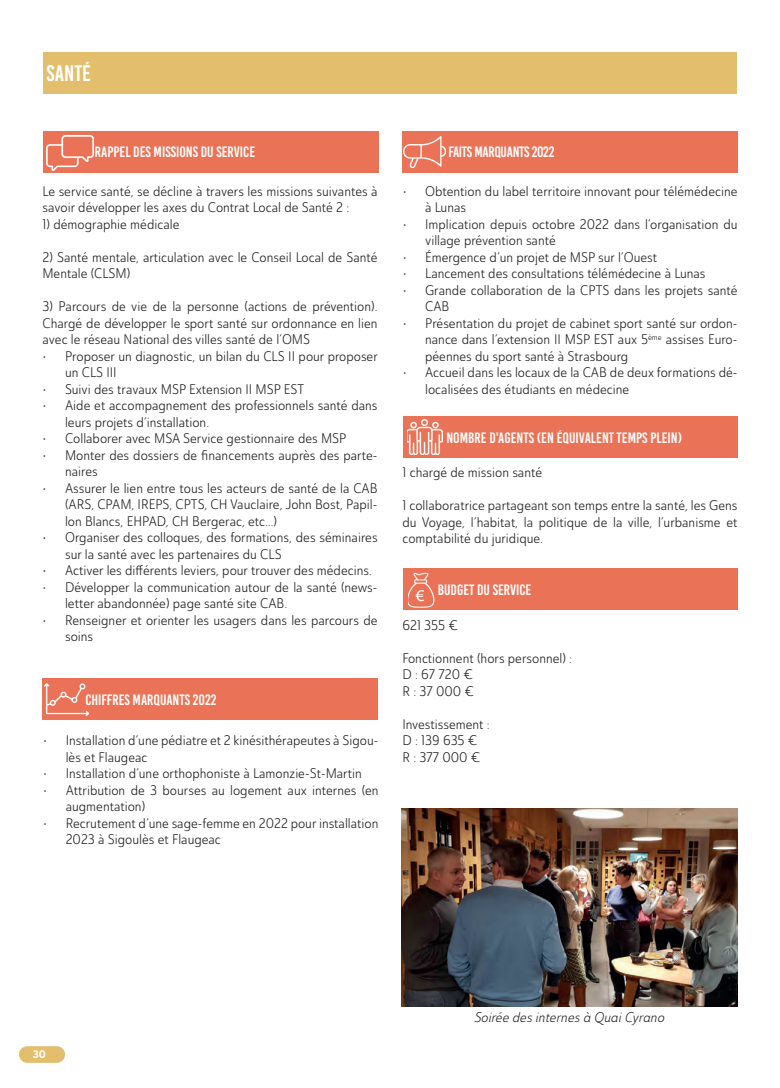
<style>
.page{position:relative;width:780px;height:1088px;background:#fff}
.page>*{position:absolute;margin:0;border:0;box-sizing:border-box;transform-origin:0 0}
.t1{font:22.5px "Bebas Kai";color:#fff}
.t2{font:15px "Bebas Kai";color:#fff}
.t3{font:15px "Bebas Kai";letter-spacing:-.02em;color:#fff}
.t4{font:13.75px/16.5px "Ainslie Sans Con Boo";color:#231f20}
.t5{font:13.75px "Ainslie Sans Con Boo It";color:#231f20}
.t6{font:700 11.25px "Averta CY";color:#fff}
</style>
<div class="page">
<div style="left:43px;top:52px;width:693px;height:41px;background:#e3bf6d"></div>
<div style="left:403px;top:416px;width:335px;height:42px;background:#ea7256"></div>
<img style="left:407px;top:420px;width:35px;height:35px">
<div style="left:403px;top:568px;width:335px;height:42px;background:#ea7256"></div>
<img style="left:408px;top:572px;width:27px;height:35px">
<div style="left:43px;top:131px;width:335px;height:41px;background:#ea7256"></div>
<img style="left:47px;top:136px;width:46px;height:34px">
<div style="left:402px;top:131px;width:335px;height:41px;background:#ea7256"></div>
<img style="left:403px;top:136px;width:42px;height:31px">
<div style="left:19px;top:1046px;width:46px;height:17px;background:#e3bf6d;border-radius:8px"></div>
<div style="left:43px;top:678px;width:335px;height:42px;background:#ea7256"></div>
<img style="left:45px;top:683px;width:43px;height:32px">
<img style="left:401px;top:808px;width:336px;height:198px">
<h1 class="t1" style="left:47px;top:61px;width:46px">SANTÉ</h1>
<p class="t2" style="left:95px;top:144px;width:162px">RAPPEL DES MISSIONS DU SERVICE</p>
<p class="t3" style="left:448px;top:144px;width:108px">FAITS MARQUANTS 2022</p>
<p class="t4" style="left:43px;top:183px;width:336px">Le service santé, se décline à travers les missions suivantes à savoir développer les axes du Contrat Local de Santé 2 :</p>
<p class="t4" style="left:43px;top:216px;width:138px">1) démographie médicale</p>
<p class="t4" style="left:43px;top:249px;width:336px">2) Santé mentale, articulation avec le Conseil Local de Santé<br>Mentale (CLSM)</p>
<p class="t4" style="left:43px;top:298px;width:336px;text-align:justify">3) Parcours de vie de la personne (actions de prévention).<br>Chargé de développer le sport santé sur ordonnance en lien avec le réseau National des villes santé de l’OMS</p>
<p class="t4" style="left:65px;top:348px;width:314px;text-indent:-22px">• Proposer un diagnostic, un bilan du CLS II pour proposer un CLS III</p>
<p class="t4" style="left:43px;top:381px;width:263px">• Suivi des travaux MSP Extension II MSP EST</p>
<p class="t4" style="left:65px;top:397px;width:314px;text-indent:-22px">• Aide et accompagnement des professionnels santé dans leurs projets d’installation.</p>
<p class="t4" style="left:43px;top:430px;width:305px">• Collaborer avec MSA Service gestionnaire des MSP</p>
<p class="t4" style="left:65px;top:447px;width:314px;text-indent:-22px">• Monter des dossiers de financements auprès des parte&shy;naires</p>
<p class="t4" style="left:65px;top:480px;width:314px;text-align:justify;text-indent:-22px">• Assurer le lien entre tous les acteurs de santé de la CAB (ARS, CPAM, IREPS, CPTS, CH Vauclaire, John Bost, Papil&shy;lon Blancs, EHPAD, CH Bergerac, etc…)</p>
<p class="t4" style="left:65px;top:529px;width:314px;text-indent:-22px">• Organiser des colloques, des formations, des séminaires sur la santé avec les partenaires du CLS</p>
<p class="t4" style="left:43px;top:562px;width:331px">• Activer les différents leviers, pour trouver des médecins.</p>
<p class="t4" style="left:65px;top:579px;width:314px;text-indent:-22px">• Développer la communication autour de la santé (news&shy;letter abandonnée) page santé site CAB.</p>
<p class="t4" style="left:65px;top:612px;width:314px;text-indent:-22px">• Renseigner et orienter les usagers dans les parcours de soins</p>
<p class="t2" style="left:85px;top:691px;width:133px">CHIFFRES MARQUANTS 2022</p>
<p class="t4" style="left:66px;top:732px;width:314px;text-indent:-22px">• Installation d’une pédiatre et 2 kinésithérapeutes à Sigou&shy;lès et Flaugeac</p>
<p class="t4" style="left:43px;top:765px;width:320px">• Installation d’une orthophoniste à Lamonzie-St-Martin</p>
<p class="t4" style="left:66px;top:782px;width:314px;text-indent:-22px">• Attribution de 3 bourses au logement aux internes (en augmentation)</p>
<p class="t4" style="left:66px;top:815px;width:314px;text-indent:-22px">• Recrutement d’une sage-femme en 2022 pour installation<br>2023 à Sigoulès et Flaugeac</p>
<p class="t4" style="left:425px;top:183px;width:314px;text-indent:-22px">• Obtention du label territoire innovant pour télémédecine à Lunas</p>
<p class="t4" style="left:425px;top:216px;width:314px;text-indent:-22px">• Implication depuis octobre 2022 dans l’organisation du village prévention santé</p>
<p class="t4" style="left:402px;top:249px;width:256px">• Émergence d’un projet de MSP sur l’Ouest</p>
<p class="t4" style="left:402px;top:265px;width:304px">• Lancement des consultations télémédecine à Lunas</p>
<p class="t4" style="left:425px;top:282px;width:314px;text-indent:-22px">• Grande collaboration de la CPTS dans les projets santé<br>CAB</p>
<p class="t4" style="left:425px;top:315px;width:314px;text-align:justify;text-indent:-22px">• Présentation du projet de cabinet sport santé sur ordon&shy;nance dans l’extension II MSP EST aux 5<sup>ème</sup> assises Euro&shy;péennes du sport santé à Strasbourg</p>
<p class="t4" style="left:425px;top:364px;width:314px;text-indent:-22px">• Accueil dans les locaux de la CAB de deux formations dé&shy;localisées des étudiants en médecine</p>
<p class="t2" style="left:446px;top:430px;width:237px">NOMBRE D’AGENTS (EN ÉQUIVALENT TEMPS PLEIN)</p>
<p class="t4" style="left:402px;top:464px;width:141px">1 chargé de mission santé</p>
<p class="t4" style="left:402px;top:497px;width:336px;text-align:justify">1 collaboratrice partageant son temps entre la santé, les Gens du Voyage, l’habitat, la politique de la ville, l’urbanisme et comptabilité du juridique.</p>
<p class="t2" style="left:438px;top:581px;width:95px">BUDGET DU SERVICE</p>
<p class="t4" style="left:402px;top:617px;width:57px">621 355 €</p>
<p class="t4" style="left:402px;top:650px;width:171px">Fonctionnent (hors personnel) :<br>D : 67 720 €<br>R : 37 000 €</p>
<p class="t4" style="left:402px;top:716px;width:89px">Investissement :<br>D : 139 635 €<br>R : 377 000 €</p>
<p class="t6" style="left:33px;top:1046px;width:15px">30</p>
<p class="t5" style="left:474px;top:1009px;width:192px">Soirée des internes à Quai Cyrano</p>
</div>
